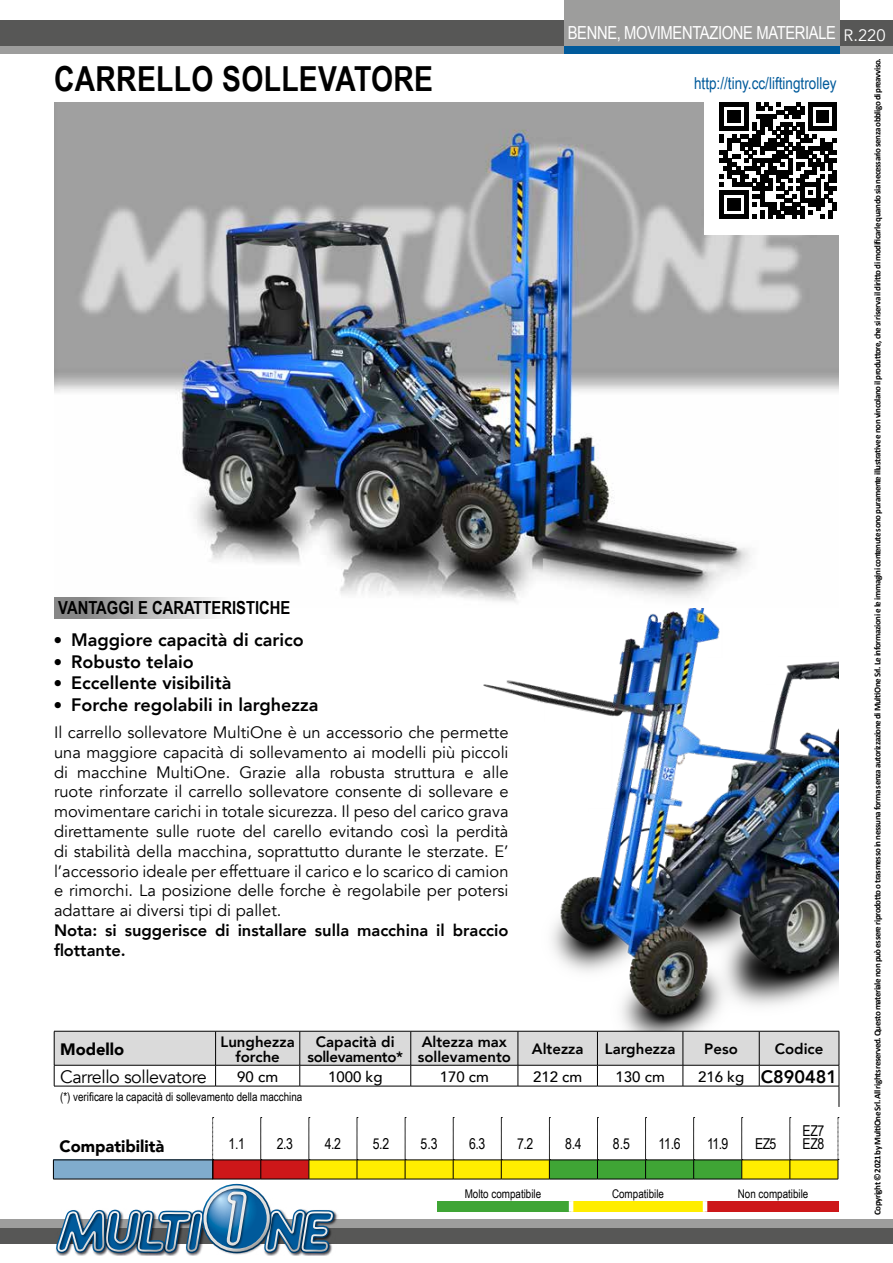
<style>
.page{position:relative;width:893px;height:1263px;background:#fff}
.page>*{position:absolute;margin:0;border:0;box-sizing:border-box;transform-origin:0 0}
.t1{font:700 34.5px "Arial Narrow";letter-spacing:.01em;color:#000}
.t2{font:800 18px "Avenir";color:#000}
.t3{font:18px "Arial Narrow";letter-spacing:-.02em;color:#fff}
.t4{font:700 18px "Arial Narrow";color:#000}
.t5{font:18px "Avenir";letter-spacing:-.025em;color:#000}
.t6{font:16.5px/19.8px "Avenir";color:#000;text-align:justify}
.t7{font:800 16.5px/19.8px "Avenir";color:#000}
.t8{font:16.5px "Arial Narrow";color:#005a9b}
.t9{font:900 16.5px "Avenir";color:#000}
.t10{font:16.5px "Avenir";color:#fff}
.t11{font:800 15px/15px "Avenir";color:#000;text-align:center}
.t12{font:15px/12.8px "Arial Narrow";letter-spacing:-.03em;color:#000}
.t13{font:500 15px "Avenir";color:#000}
.t14{font:800 15px/15px "Avenir";letter-spacing:-.025em;color:#000;text-align:center}
.t15{font:12px "Arial Narrow";color:#000}
.t16{font:700 9px "Calibri";letter-spacing:-.05em;color:#000}
.s1{font-family:"Tahoma";font-weight:400}
.s2{font-weight:500;font-size:15px}
</style>
<div class="page">
<div style="left:0;top:45px;width:893px;height:9px;background:#9d9d9c"></div>
<div style="left:564px;top:45px;width:276px;height:9px;background:#005a9b"></div>
<div style="left:0;top:20px;width:893px;height:25px;background:#575756"></div>
<div style="left:0;top:1219px;width:893px;height:9px;background:#9d9d9c"></div>
<div style="left:0;top:1228px;width:893px;height:16px;background:#575756"></div>
<div style="left:564px;top:0;width:276px;height:45px;background:#9d9d9c"></div>
<img style="left:459px;top:608px;width:380px;height:423px">
<img style="left:54px;top:103px;width:785px;height:499px">
<div style="left:54px;top:597px;width:184px;height:21px;background:linear-gradient(to right,#767676,#fff)"></div>
<svg style="left:54px;top:1032px;width:786px;height:75px"></svg>
<hr style="left:54px;top:1031px;width:162px;height:1px;background:#000">
<hr style="left:54px;top:1031px;width:1px;height:34px;background:#000">
<hr style="left:216px;top:1031px;width:84px;height:1px;background:#000">
<hr style="left:300px;top:1031px;width:111px;height:1px;background:#000">
<hr style="left:411px;top:1031px;width:107px;height:1px;background:#000">
<hr style="left:518px;top:1031px;width:79px;height:1px;background:#000">
<hr style="left:597px;top:1031px;width:86px;height:1px;background:#000">
<hr style="left:683px;top:1031px;width:76px;height:1px;background:#000">
<hr style="left:759px;top:1031px;width:80px;height:1px;background:#000">
<hr style="left:839px;top:1031px;width:1px;height:34px;background:#000">
<svg style="left:53px;top:1117px;width:786px;height:139px"></svg>
<hr style="left:53px;top:1179px;width:160px;height:1px;background:#000">
<div style="left:704px;top:86px;width:149px;height:149px;background:#fff"></div>
<svg style="left:720px;top:102px;width:117px;height:117px"></svg>
<div style="left:832px;top:203px;width:5px;height:8px;background:#000"></div>
<h1 class="t1" style="left:54px;top:53px;width:381px">CARRELLO SOLLEVATORE</h1>
<p class="t3" style="left:568px;top:20px;width:270px">BENNE, MOVIMENTAZIONE MATERIALE</p>
<p class="t8" style="left:694px;top:71px;width:144px">http://tiny.cc/liftingtrolley</p>
<p class="t4" style="left:58px;top:594px;width:234px">VANTAGGI E CARATTERISTICHE</p>
<p class="t2" style="left:54px;top:626px;width:251px"><span class="s1">•</span> Maggiore capacità di carico</p>
<p class="t2" style="left:54px;top:647px;width:141px"><span class="s1">•</span> Robusto telaio</p>
<p class="t2" style="left:54px;top:669px;width:179px"><span class="s1">•</span> Eccellente visibilità</p>
<p class="t2" style="left:54px;top:691px;width:266px"><span class="s1">•</span> Forche regolabili in larghezza</p>
<p class="t6" style="left:54px;top:723px;width:456px">Il carrello sollevatore MultiOne è un accessorio che permette una maggiore capacità di sollevamento ai modelli più piccoli di macchine MultiOne. Grazie alla robusta struttura e alle ruote rinforzate il carrello sollevatore consente di sollevare e movimentare carichi in totale sicurezza. Il peso del carico grava direttamente sulle ruote del carello evitando così la perdità di stabilità della macchina, soprattutto durante le sterzate. E’ l’accessorio ideale per effettuare il carico e lo scarico di camion e rimorchi. La posizione delle forche è regolabile per potersi adattare ai diversi tipi di pallet.</p>
<p class="t7" style="left:54px;top:920px;width:456px">Nota: si suggerisce di installare sulla macchina il braccio flottante.</p>
<p class="t9" style="left:60px;top:1035px;width:66px">Modello</p>
<p class="t11" style="left:221px;top:1034px;width:76px">Lunghezza forche</p>
<p class="t14" style="left:307px;top:1034px;width:97px">Capacità di sollevamento*</p>
<p class="t11" style="left:418px;top:1034px;width:95px;text-align:left">Altezza max sollevamento</p>
<p class="t11" style="left:532px;top:1041px;width:53px">Altezza</p>
<p class="t11" style="left:605px;top:1041px;width:72px">Larghezza</p>
<p class="t11" style="left:704px;top:1041px;width:35px">Peso</p>
<p class="t11" style="left:775px;top:1041px;width:50px">Codice</p>
<p class="t5" style="left:60px;top:1066px;width:148px">Carrello sollevatore</p>
<p class="t13" style="left:237px;top:1063px;width:42px">90 cm</p>
<p class="t13" style="left:328px;top:1063px;width:56px">1000 kg</p>
<p class="t13" style="left:440px;top:1063px;width:51px">170 cm</p>
<p class="t13" style="left:533px;top:1063px;width:51px">212 cm</p>
<p class="t13" style="left:616px;top:1063px;width:51px">130 cm</p>
<p class="t2" style="left:698px;top:1063px;width:141px"><span class="s2">216 kg</span> C890481</p>
<p class="t15" style="left:60px;top:1088px;width:244px">(*) verificare la capacità di sollevamento della macchina</p>
<p class="t9" style="left:59px;top:1132px;width:106px">Compatibilità</p>
<p class="t12" style="left:229px;top:1137px;width:18px">1.1</p>
<p class="t12" style="left:277px;top:1137px;width:18px">2.3</p>
<p class="t12" style="left:325px;top:1137px;width:18px">4.2</p>
<p class="t12" style="left:373px;top:1137px;width:18px">5.2</p>
<p class="t12" style="left:421px;top:1137px;width:19px">5.3</p>
<p class="t12" style="left:469px;top:1137px;width:18px">6.3</p>
<p class="t12" style="left:517px;top:1137px;width:18px">7.2</p>
<p class="t12" style="left:565px;top:1137px;width:18px">8.4</p>
<p class="t12" style="left:613px;top:1137px;width:19px">8.5</p>
<p class="t12" style="left:659px;top:1137px;width:23px">11.6</p>
<p class="t12" style="left:707px;top:1137px;width:23px">11.9</p>
<p class="t12" style="left:755px;top:1137px;width:23px">EZ5</p>
<p class="t12" style="left:803px;top:1124px;width:23px">EZ7<br>EZ8</p>
<p class="t15" style="left:465px;top:1185px;width:78px">Molto compatibile</p>
<p class="t15" style="left:612px;top:1185px;width:53px">Compatibile</p>
<p class="t15" style="left:738px;top:1185px;width:72px">Non compatibile</p>
<p class="t10" style="left:844px;top:26px;width:43px">R.220</p>
<p class="t16" style="left:871px;top:1215px;width:1158px;rotate:-90deg">Copyright © 2021 by MultiOne Srl. All rights reserved. Questo materiale non può essere riprodotto o trasmesso in nessuna forma senza autorizzazione di MultiOne Srl. Le informazioni e le immagini contenute sono puramente illustrative e non vincolano il produttore, che si riserva il diritto di modificarle quando sia necessario senza obbligo di preavviso.</p>
</div>
